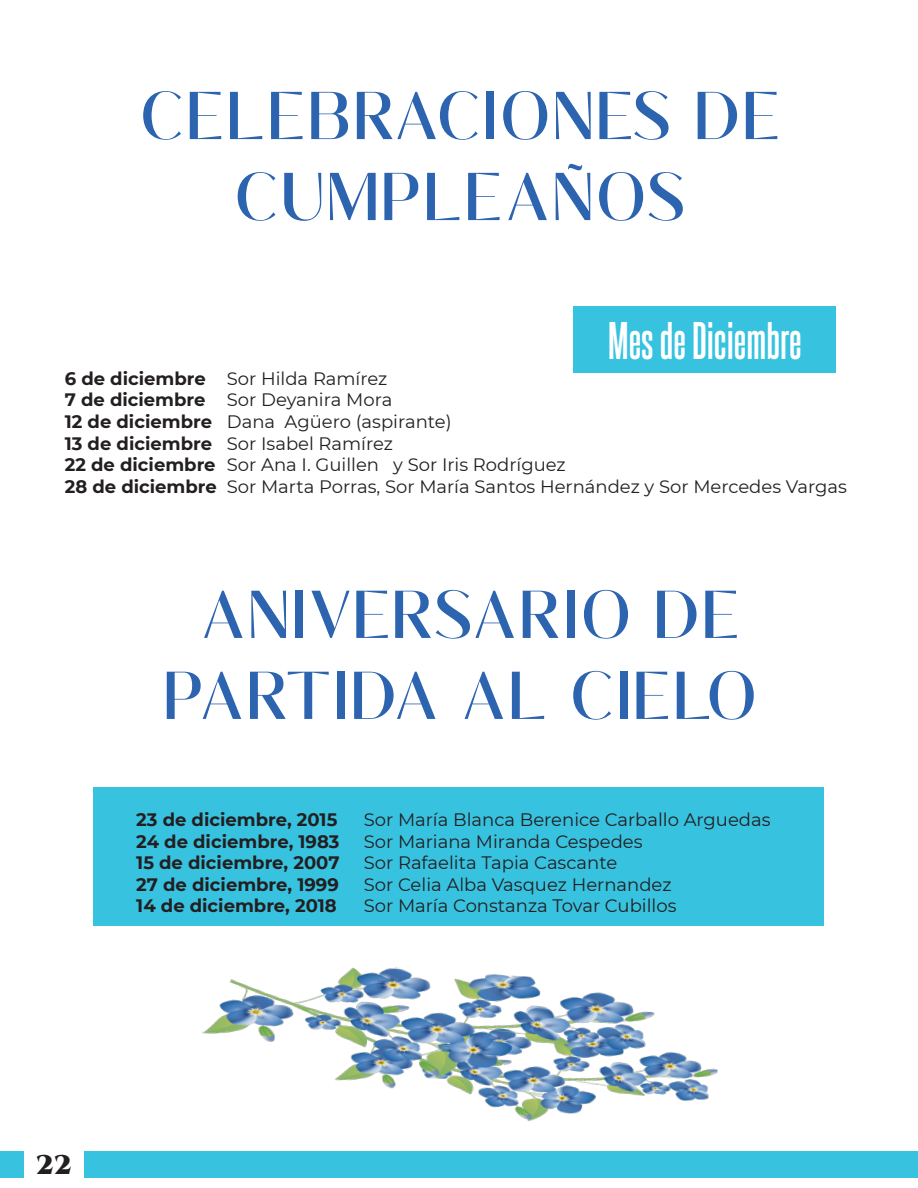
<style>
.page{position:relative;width:918px;height:1188px;background:#fff}
.page>*{position:absolute;margin:0;border:0;box-sizing:border-box;transform-origin:0 0}
.TITULO_ROJO{font:67.5px/81px "Waluxe";color:#2c64b0;text-align:center}
.Sub-titulo{font:700 45px "Steelfish Rg";color:#fff}
.t1{font:900 27px "Cinzel";color:#231f20}
.t2{font:18px "Montserrat";color:#231f20}
.t3{font:700 18px "Montserrat";color:#231f20}
.s1{font-weight:700}
</style>
<div class="page">
<div style="left:0;top:1151px;width:918px;height:27px;background:#37c2e0"></div>
<div style="left:24px;top:1134px;width:60px;height:54px;background:#fff"></div>
<div style="left:94px;top:787px;width:730px;height:139px;background:#37c2e0"></div>
<div style="left:574px;top:306px;width:262px;height:67px;background:#37c2e0"></div>
<img style="left:202px;top:967px;width:516px;height:155px">
<p class="TITULO_ROJO" style="left:139px;top:74px;width:644px">CELEBRACIONES DE<br>CUMPLEAÑOS</p>
<p class="Sub-titulo" style="left:608px;top:308px;width:195px">Mes de Diciembre</p>
<p class="t2" style="left:65px;top:366px;width:324px"><span class="s1">6 de diciembre</span> Sor Hilda Ramírez</p>
<p class="t2" style="left:65px;top:388px;width:329px"><span class="s1">7 de diciembre</span> Sor Deyanira Mora</p>
<p class="t2" style="left:65px;top:409px;width:388px"><span class="s1">12 de diciembre</span> Dana Agüero (aspirante)</p>
<p class="t2" style="left:65px;top:431px;width:330px"><span class="s1">13 de diciembre</span> Sor Isabel Ramírez</p>
<p class="t2" style="left:65px;top:452px;width:502px"><span class="s1">22 de diciembre</span> Sor Ana I. Guillen y Sor Iris Rodríguez</p>
<p class="t2" style="left:65px;top:474px;width:783px"><span class="s1">28 de diciembre</span> Sor Marta Porras, Sor María Santos Hernández y Sor Mercedes Vargas</p>
<p class="TITULO_ROJO" style="left:162px;top:573px;width:597px">ANIVERSARIO DE<br>PARTIDA AL CIELO</p>
<p class="t3" style="left:136px;top:807px;width:203px">23 de diciembre, 2015</p>
<p class="t2" style="left:364px;top:807px;width:408px">Sor María Blanca Berenice Carballo Arguedas</p>
<p class="t3" style="left:136px;top:828px;width:205px">24 de diciembre, 1983</p>
<p class="t2" style="left:364px;top:829px;width:280px">Sor Mariana Miranda Cespedes</p>
<p class="t3" style="left:136px;top:850px;width:205px">15 de diciembre, 2007</p>
<p class="t2" style="left:364px;top:850px;width:255px">Sor Rafaelita Tapia Cascante</p>
<p class="t3" style="left:136px;top:871px;width:204px">27 de diciembre, 1999</p>
<p class="t2" style="left:364px;top:872px;width:309px">Sor Celia Alba Vasquez Hernandez</p>
<p class="t3" style="left:136px;top:893px;width:202px">14 de diciembre, 2018</p>
<p class="t2" style="left:364px;top:894px;width:314px">Sor María Constanza Tovar Cubillos</p>
<h3 class="t1" style="left:36px;top:1148px;width:37px">22</h3>
</div>
